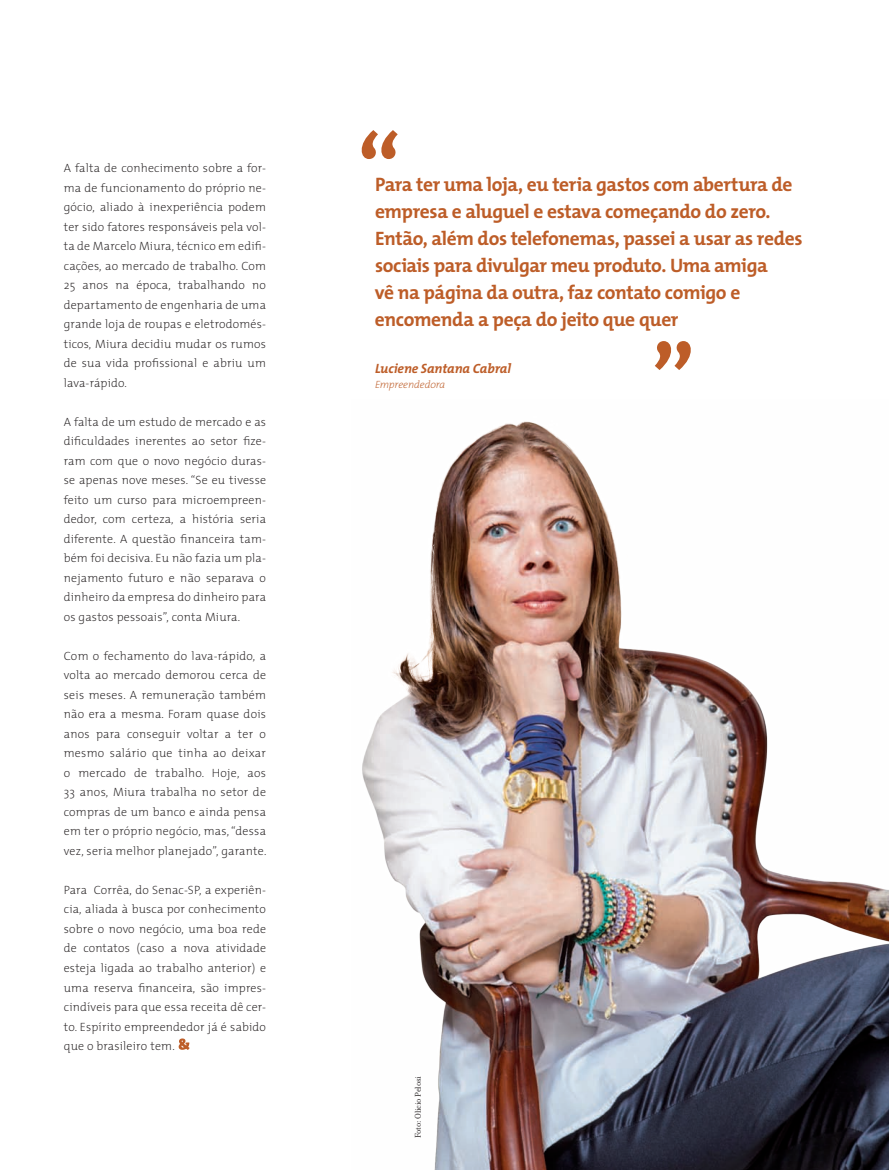
<style>
.page{position:relative;width:889px;height:1170px;background:#fff}
.page>*{position:absolute;margin:0;border:0;box-sizing:border-box;transform-origin:0 0}
.t1{font:700 90px "The Mix";color:#bd5d28}
.t2{font:700 19.5px/27px "The Mix";letter-spacing:-.02em;color:#bd5d28}
.t3{font:italic 700 13.5px "The Mix";letter-spacing:-.01em;color:#bd5d28}
.t4{font:200 12px/19.5px "The Mix";letter-spacing:.015em;color:#231f20;text-align:justify}
.t5{font:italic 200 10.5px "The Mix";letter-spacing:-.01em;color:#bd5d28}
.t6{font:9px "Filosofia OT";letter-spacing:-.01em;color:#231f20}
</style>
<div class="page">
<svg style="left:179px;top:1038px;width:11px;height:11px"></svg>
<img style="left:362px;top:421px;width:527px;height:748px">
<p class="t4" style="left:64px;top:158px;width:204px">A falta de conhecimento sobre a for&shy;ma de funcionamento do próprio ne&shy;gócio, aliado à inexperiência podem ter sido fatores responsáveis pela vol&shy;ta de Marcelo Miura, técnico em edifi&shy;cações, ao mercado de trabalho. Com 25 anos na época, trabalhando no departamento de engenharia de uma grande loja de roupas e eletrodomés&shy;ticos, Miura decidiu mudar os rumos de sua vida profissional e abriu um lava-rápido.</p>
<p class="t4" style="left:64px;top:411px;width:204px">A falta de um estudo de mercado e as dificuldades inerentes ao setor fize&shy;ram com que o novo negócio duras&shy;se apenas nove meses. “Se eu tivesse feito um curso para microempreen&shy;dedor, com certeza, a história seria diferente. A questão financeira tam&shy;bém foi decisiva. Eu não fazia um pla&shy;nejamento futuro e não separava o dinheiro da empresa do dinheiro para os gastos pessoais”, conta Miura.</p>
<p class="t4" style="left:64px;top:645px;width:204px">Com o fechamento do lava-rápido, a volta ao mercado demorou cerca de seis meses. A remuneração também não era a mesma. Foram quase dois anos para conseguir voltar a ter o mesmo salário que tinha ao deixar o mercado de trabalho. Hoje, aos 33 anos, Miura trabalha no setor de compras de um banco e ainda pensa em ter o próprio negócio, mas, “dessa vez, seria melhor planejado”, garante.</p>
<p class="t4" style="left:64px;top:879px;width:204px">Para Corrêa, do Senac-SP, a experiên&shy;cia, aliada à busca por conhecimento sobre o novo negócio, uma boa rede de contatos (caso a nova atividade esteja ligada ao trabalho anterior) e uma reserva financeira, são impres&shy;cindíveis para que essa receita dê cer&shy;to. Espírito empreendedor já é sabido que o brasileiro tem.</p>
<p class="t1" style="left:357px;top:92px;width:45px">“</p>
<p class="t2" style="left:375px;top:171px;width:429px">Para ter uma loja, eu teria gastos com abertura de empresa e aluguel e estava começando do zero.<br>Então, além dos telefonemas, passei a usar as redes sociais para divulgar meu produto. Uma amiga<br>vê na página da outra, faz contato comigo e encomenda a peça do jeito que quer</p>
<p class="t3" style="left:375px;top:357px;width:137px">Luciene Santana Cabral</p>
<p class="t5" style="left:375px;top:376px;width:72px">Empreendedora</p>
<p class="t1" style="left:695px;top:408px;width:45px;rotate:-180deg">“</p>
<p class="t6" style="left:413px;top:1137px;width:64px;rotate:-90deg">Foto: Olicio Pelosi</p>
</div>
